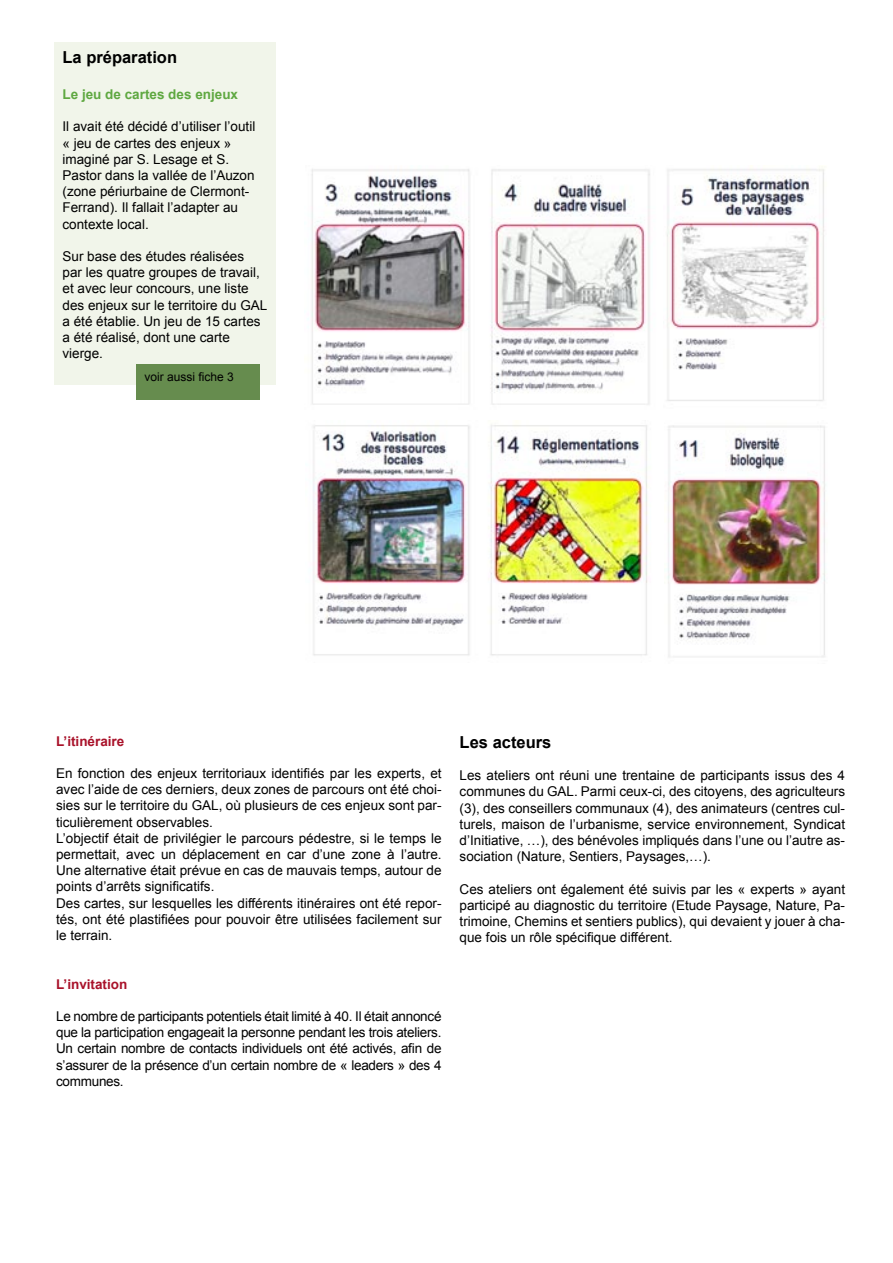
<style>
.page{position:relative;width:893px;height:1263px;background:#fff}
.page>*{position:absolute;margin:0;border:0;box-sizing:border-box;transform-origin:0 0}
.t1{font:700 16.5px "Arial";color:#000}
.t2{font:13.5px/16.2px "Arial";color:#000;text-align:justify}
.t3{font:13.5px/16.2px "Arial";letter-spacing:-.02em;color:#000}
.t4{font:700 13.5px "Arial";color:#a9122a}
.t5{font:700 13.5px "Arial";color:#5fa841}
.t6{font:12px "Arial";color:#000}
</style>
<div class="page">
<div style="left:54px;top:43px;width:221px;height:342px;background:#f1f5ea"></div>
<div style="left:136px;top:364px;width:123px;height:35px;background:#668c4e"></div>
<img style="left:311px;top:169px;width:339px;height:236px">
<img style="left:667px;top:166px;width:158px;height:235px">
<img style="left:313px;top:424px;width:335px;height:232px">
<img style="left:667px;top:425px;width:159px;height:233px">
<p class="t1" style="left:63px;top:48px;width:116px">La préparation</p>
<p class="t5" style="left:63px;top:87px;width:177px">Le jeu de cartes des enjeux</p>
<p class="t2" style="left:63px;top:119px;width:194px;text-align:left">Il avait été décidé d’utiliser l’outil « jeu de cartes des enjeux » imaginé par S. Lesage et S.<br>Pastor dans la vallée de l’Auzon (zone périurbaine de Clermont-<br>Ferrand). Il fallait l’adapter au contexte local.</p>
<p class="t2" style="left:63px;top:248px;width:206px;text-align:left">Sur base des études réalisées<br>par les quatre groupes de travail, et avec leur concours, une liste des enjeux sur le territoire du GAL a été établie. Un jeu de 15 cartes a été réalisé, dont une carte vierge.</p>
<p class="t6" style="left:145px;top:370px;width:91px">voir aussi fiche 3</p>
<p class="t4" style="left:56px;top:733px;width:70px">L’itinéraire</p>
<p class="t2" style="left:56px;top:765px;width:387px">En fonction des enjeux territoriaux identifiés par les experts, et avec l’aide de ces derniers, deux zones de parcours ont été choi&shy;sies sur le territoire du GAL, où plusieurs de ces enjeux sont par&shy;ticulièrement observables.</p>
<p class="t2" style="left:56px;top:830px;width:387px">L’objectif était de privilégier le parcours pédestre, si le temps le permettait, avec un déplacement en car d’une zone à l’autre.<br>Une alternative était prévue en cas de mauvais temps, autour de points d’arrêts significatifs.</p>
<p class="t2" style="left:56px;top:895px;width:387px">Des cartes, sur lesquelles les différents itinéraires ont été repor&shy;tés, ont été plastifiées pour pouvoir être utilisées facilement sur le terrain.</p>
<p class="t4" style="left:56px;top:976px;width:73px">L’invitation</p>
<p class="t3" style="left:56px;top:1008px;width:387px">Le nombre de participants potentiels était limité à 40. Il était annoncé que la participation engageait la personne pendant les trois ateliers.</p>
<p class="t2" style="left:56px;top:1040px;width:387px">Un certain nombre de contacts individuels ont été activés, afin de s’assurer de la présence d’un certain nombre de « leaders » des 4 communes.</p>
<p class="t1" style="left:460px;top:733px;width:93px">Les acteurs</p>
<p class="t2" style="left:460px;top:767px;width:387px">Les ateliers ont réuni une trentaine de participants issus des 4 communes du GAL. Parmi ceux-ci, des citoyens, des agriculteurs (3), des conseillers communaux (4), des animateurs (centres cul&shy;turels, maison de l’urbanisme, service environnement, Syndicat d’Initiative, …), des bénévoles impliqués dans l’une ou l’autre as&shy;sociation (Nature, Sentiers, Paysages,…).</p>
<p class="t2" style="left:460px;top:881px;width:387px">Ces ateliers ont également été suivis par les « experts » ayant participé au diagnostic du territoire (Etude Paysage, Nature, Pa&shy;trimoine, Chemins et sentiers publics), qui devaient y jouer à cha&shy;que fois un rôle spécifique différent.</p>
</div>
